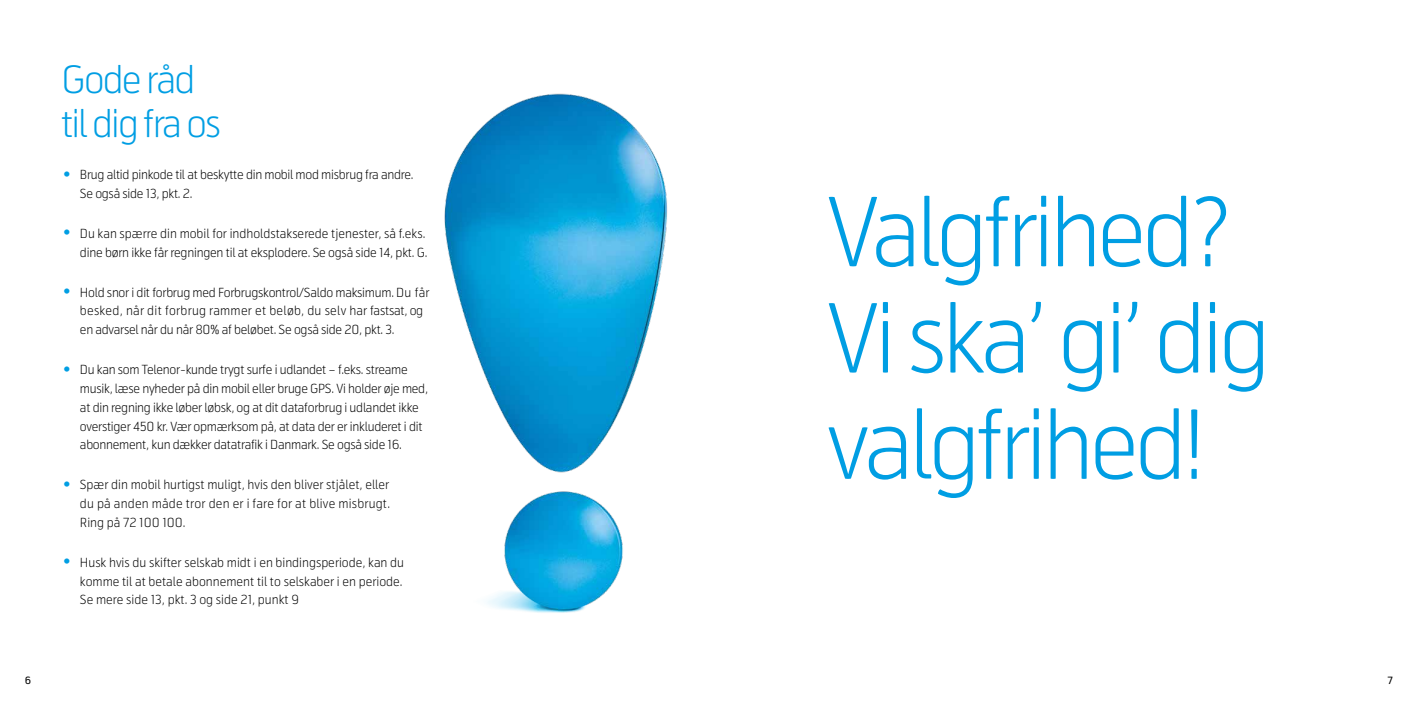
<style>
.page{position:relative;width:1418px;height:709px;background:#fff}
.page>*{position:absolute;margin:0;border:0;box-sizing:border-box;transform-origin:0 0}
.t1{font:300 93.75px/106.2px "Telenor";letter-spacing:-.05em;color:#009ee3}
.t2{font:300 37.5px/43.8px "Telenor";letter-spacing:-.05em;color:#009ee3}
.t3{font:300 12.5px/18.8px "Telenor";letter-spacing:-.02em;color:#000}
.t4{font:10px "Telenor";color:#000}
.s1{font-size:25px;color:#009ee3}
</style>
<div class="page">
<img style="left:444px;top:93px;width:224px;height:520px">
<h2 class="t2" style="left:61px;top:58px;width:161px">Gode råd til dig fra os</h2>
<p class="t3" style="left:80px;top:165px;width:335px;text-indent:-19px"><span class="s1">•</span> Brug altid pinkode til at beskytte din mobil mod misbrug fra andre.<br>Se også side 13, pkt. 2.</p>
<p class="t3" style="left:61px;top:224px;width:368px;text-align:right"><span class="s1">•</span> Du kan spærre din mobil for indholdstakserede tjenester, så f.eks. dine børn ikke får regningen til at eksplodere. Se også side 14, pkt. G.</p>
<p class="t3" style="left:80px;top:283px;width:351px;text-indent:-19px"><span class="s1">•</span> Hold snor i dit forbrug med Forbrugskontrol/Saldo maksimum. Du får besked, når dit forbrug rammer et beløb, du selv har fastsat, og en advarsel når du når 80% af beløbet. Se også side 20, pkt. 3.</p>
<p class="t3" style="left:80px;top:360px;width:349px;text-indent:-19px"><span class="s1">•</span> Du kan som Telenor-kunde trygt surfe i udlandet – f.eks. streame musik, læse nyheder på din mobil eller bruge GPS. Vi holder øje med, at din regning ikke løber løbsk, og at dit dataforbrug i udlandet ikke overstiger 450 kr. Vær opmærksom på, at data der er inkluderet i dit abonnement, kun dækker datatrafik i Danmark. Se også side 16.</p>
<p class="t3" style="left:80px;top:475px;width:311px;text-align:justify;text-indent:-19px"><span class="s1">•</span> Spær din mobil hurtigst muligt, hvis den bliver stjålet, eller du på anden måde tror den er i fare for at blive misbrugt.<br>Ring på 72 100 100.</p>
<p class="t3" style="left:80px;top:553px;width:326px;text-align:justify;text-indent:-19px"><span class="s1">•</span> Husk hvis du skifter selskab midt i en bindingsperiode, kan du komme til at betale abonnement til to selskaber i en periode.<br>Se mere side 13, pkt. 3 og side 21, punkt 9</p>
<h1 class="t1" style="left:827px;top:180px;width:445px">Valgfrihed?<br>Vi ska’ gi’ dig valgfrihed!</h1>
<p class="t4" style="left:25px;top:674px;width:8px">6</p>
<p class="t4" style="left:1387px;top:674px;width:7px">7</p>
</div>
